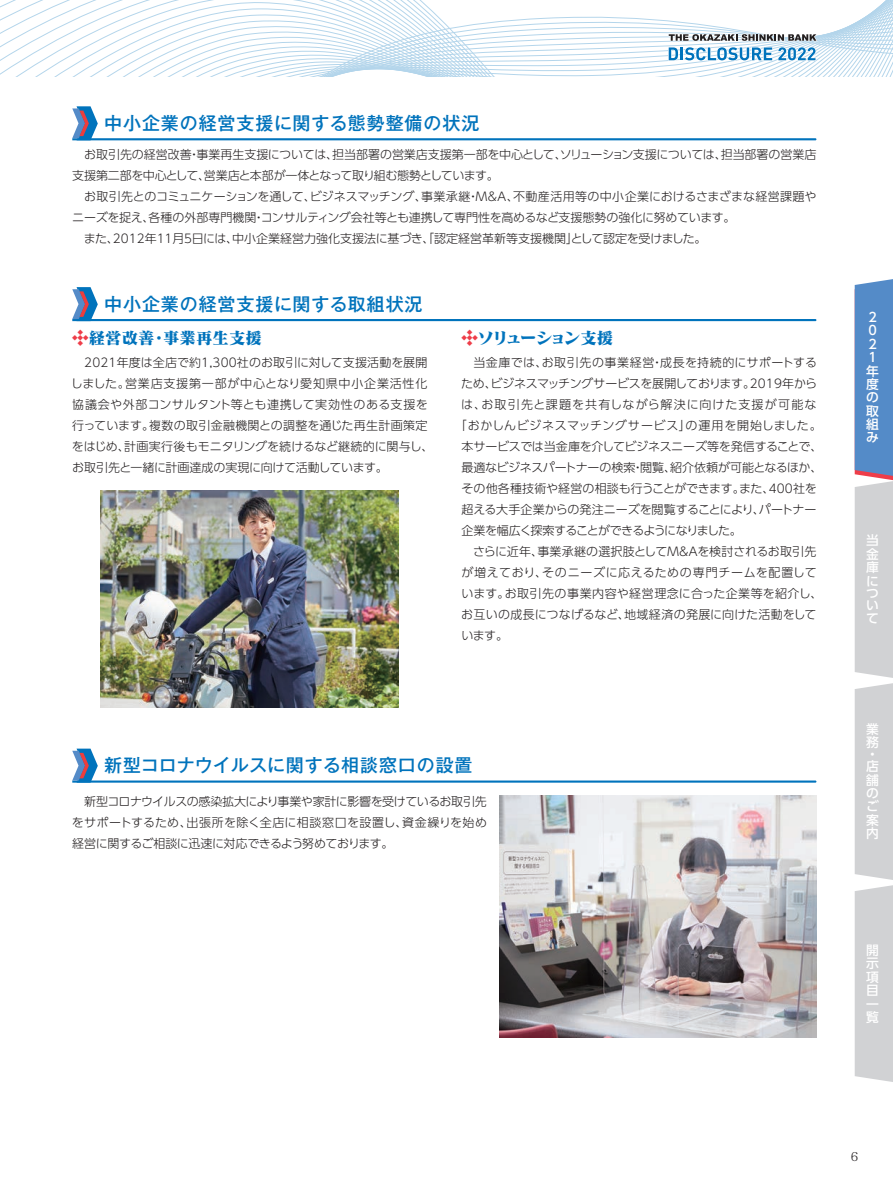
<style>
.page{position:relative;width:893px;height:1191px;background:#fff}
.page>*{position:absolute;margin:0;border:0;box-sizing:border-box;transform-origin:0 0}
.t1{font:500 18px "Gothic MB101 Pro";letter-spacing:.05em;color:#0073bc}
.t2{font:500 18px "Gothic MB101 Pro";letter-spacing:.025em;color:#0073bc}
.t3{font:16.5px "Matisse Pro EB";color:#0073bc}
.t4{font:16.5px "Matisse Pro EB";letter-spacing:-.105em;color:#0073bc}
.t5{font:500 12.75px/13.5px "UD Shin Go Pro";color:#fff}
.t6{font:300 12px/21px "UD Shin Go Pro";color:#231f20}
.t7{font:300 12px "UD Shin Go Pro";letter-spacing:-.02em;color:#231f20}
.t8{font:300 12px "UD Shin Go Pro";letter-spacing:.04em;color:#231f20}
.t9{font:300 12px "UD Shin Go Pro";letter-spacing:-.025em;color:#231f20}
.t10{font:300 12px "UD Shin Go Pro";letter-spacing:.045em;color:#231f20}
.t11{font:300 12px "UD Shin Go Pro";letter-spacing:.05em;color:#231f20}
.t12{font:300 12px "UD Shin Go Pro";letter-spacing:.085em;color:#231f20}
.t13{font:300 12px "UD Shin Go Pro";letter-spacing:-.07em;color:#231f20}
.t14{font:12px "Matisse Pro M";color:#231f20}
.s1{color:#ee3d49}
</style>
<div class="page">
<svg style="left:46px;top:0;width:847px;height:77px"></svg>
<svg style="left:72px;top:748px;width:744px;height:34px"></svg>
<svg style="left:855px;top:279px;width:38px;height:803px;background:#b5c2d2"></svg>
<svg style="left:72px;top:106px;width:744px;height:34px"></svg>
<svg style="left:72px;top:287px;width:744px;height:34px"></svg>
<img style="left:500px;top:795px;width:316px;height:242px">
<img style="left:101px;top:490px;width:298px;height:217px">
<svg style="left:668px;top:32px;width:151px;height:30px"></svg>
<h1 class="t1" style="left:104px;top:108px;width:377px">中小企業の経営支援に関する態勢整備の状況</h1>
<p class="t6" style="left:72px;top:144px;width:746px;text-indent:12px">お取引先の経営改善・事業再生支援については、担当部署の営業店支援第一部を中心として、ソリューション支援については、担当部署の営業店支援第二部を中心として、営業店と本部が一体となって取り組む態勢としています。</p>
<p class="t6" style="left:84px;top:186px;width:734px">お取引先とのコミュニケーションを通して、ビジネスマッチング、事業承継・Ｍ&amp;Ａ、不動産活用等の中小企業におけるさまざまな経営課題や</p>
<p class="t7" style="left:72px;top:208px;width:665px">ニーズを捉え、各種の外部専門機関・コンサルティング会社等とも連携して専門性を高めるなど支援態勢の強化に努めています。</p>
<p class="t6" style="left:84px;top:228px;width:624px">また、2012年11月5日には、中小企業経営力強化支援法に基づき、「認定経営革新等支援機関」として認定を受けました。</p>
<h1 class="t1" style="left:104px;top:289px;width:320px">中小企業の経営支援に関する取組状況</h1>
<h2 class="t3" style="left:72px;top:327px;width:191px"><span class="s1">❖</span>経営改善・事業再生支援</h2>
<p class="t6" style="left:71px;top:352px;width:364px;text-indent:13px">2021年度は全店で約1,300社のお取引に対して支援活動を展開しました。営業店支援第一部が中心となり愛知県中小企業活性化協議会や外部コンサルタント等とも連携して実効性のある支援を行っています。複数の取引金融機関との調整を通じた再生計画策定をはじめ、計画実行後もモニタリングを続けるなど継続的に関与し、お取引先と一緒に計画達成の実現に向けて活動しています。</p>
<h2 class="t4" style="left:461px;top:327px;width:153px"><span class="s1">❖</span>ソリューション支援</h2>
<p class="t10" style="left:473px;top:353px;width:345px">当金庫では、お取引先の事業経営・成長を持続的にサポートする</p>
<p class="t9" style="left:461px;top:374px;width:357px">ため、ビジネスマッチングサービスを展開しております。2019年から</p>
<p class="t12" style="left:461px;top:395px;width:357px">は、お取引先と課題を共有しながら解決に向けた支援が可能な</p>
<p class="t8" style="left:455px;top:416px;width:368px">「おかしんビジネスマッチングサービス」の運用を開始しました。</p>
<p class="t7" style="left:461px;top:437px;width:363px">本サービスでは当金庫を介してビジネスニーズ等を発信することで、</p>
<p class="t6" style="left:461px;top:457px;width:362px">最適なビジネスパートナーの検索・閲覧、紹介依頼が可能となるほか、</p>
<p class="t6" style="left:461px;top:478px;width:357px">その他各種技術や経営の相談も行うことができます。また、400社を</p>
<p class="t6" style="left:461px;top:499px;width:357px">超える大手企業からの発注ニーズを閲覧することにより、パートナー</p>
<p class="t13" style="left:461px;top:521px;width:282px">企業を幅広く探索することができるようになりました。</p>
<p class="t6" style="left:473px;top:541px;width:345px">さらに近年、事業承継の選択肢としてＭ＆Ａを検討されるお取引先</p>
<p class="t11" style="left:461px;top:563px;width:357px">が増えており、そのニーズに応えるための専門チームを配置して</p>
<p class="t8" style="left:461px;top:584px;width:363px">います。お取引先の事業内容や経営理念に合った企業等を紹介し、</p>
<p class="t6" style="left:461px;top:604px;width:357px">お互いの成長につなげるなど、地域経済の発展に向けた活動をして</p>
<p class="t6" style="left:461px;top:625px;width:48px">います。</p>
<h1 class="t2" style="left:104px;top:750px;width:370px">新型コロナウイルスに関する相談窓口の設置</h1>
<p class="t6" style="left:72px;top:790px;width:417px;text-align:justify;text-indent:12px">新型コロナウイルスの感染拡大により事業や家計に影響を受けているお取引先をサポートするため、出張所を除く全店に相談窓口を設置し、資金繰りを始め経営に関するご相談に迅速に対応できるよう努めております。</p>
<p class="t5" style="left:866px;top:310px;width:14px">2<br>0<br>2<br>1年度の取組み</p>
<p class="t5" style="left:866px;top:533px;width:14px;line-height:12.9px;text-align:justify">当金庫について</p>
<p class="t5" style="left:866px;top:722px;width:14px">業務</p>
<p class="t5" style="left:866px;top:748px;width:14px;line-height:11.9px">・店</p>
<p class="t5" style="left:866px;top:773px;width:14px;text-align:justify">舗のご案内</p>
<p class="t5" style="left:866px;top:942px;width:14px;text-align:justify">開示項目一覧</p>
<p class="t14" style="left:851px;top:1149px;width:9px">6</p>
</div>
